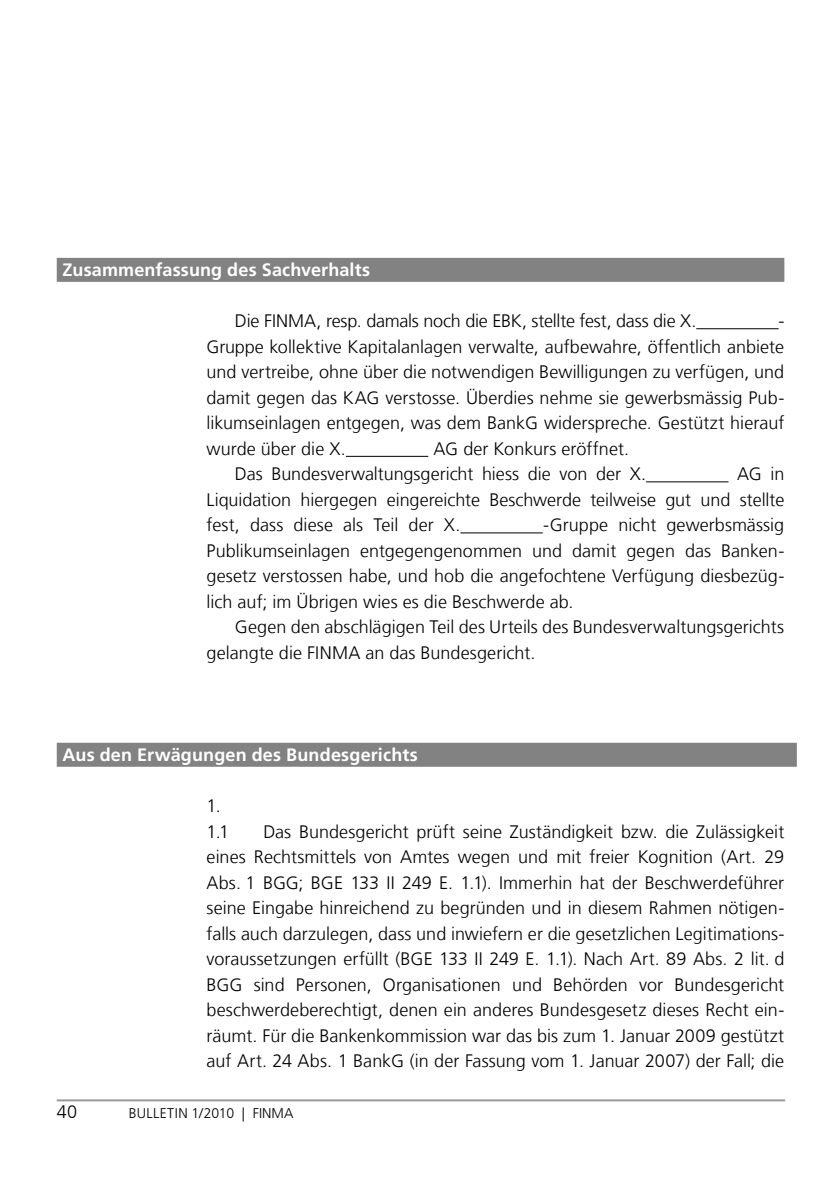
<style>
.page{position:relative;width:840px;height:1191px;background:#fff}
.page>*{position:absolute;margin:0;border:0;box-sizing:border-box;transform-origin:0 0}
.t1{font:300 18px/25.6px "Frutiger LT Com";color:#000;text-align:justify}
.t2{font:700 18px "Frutiger LT Com";letter-spacing:.01em;color:#fff}
.t3{font:300 14px "Frutiger LT Com";color:#000}
</style>
<div class="page">
<hr style="left:57px;top:1099px;width:727px;height:2px;background:#999">
<div style="left:57px;top:258px;width:726px;height:24px;background:#828282"></div>
<div style="left:57px;top:742px;width:739px;height:24px;background:#828282"></div>
<hr style="left:695px;top:328px;width:83px;height:1px;background:#000">
<hr style="left:346px;top:456px;width:82px;height:1px;background:#000">
<hr style="left:645px;top:481px;width:83px;height:1px;background:#000">
<hr style="left:460px;top:532px;width:82px;height:1px;background:#000">
<p class="t2" style="left:62px;top:259px;width:309px">Zusammenfassung des Sachverhalts</p>
<p class="t1" style="left:235px;top:308px;width:462px">Die FINMA, resp. damals noch die EBK, stellte fest, dass die X.</p>
<p class="t1" style="left:206px;top:308px;width:579px;text-indent:571px">- Gruppe kollektive Kapitalanlagen verwalte, aufbewahre, öffentlich anbiete und vertreibe, ohne über die notwendigen Bewilligungen zu verfügen, und damit gegen das KAG verstosse. Überdies nehme sie gewerbsmässig Pub&shy;likumseinlagen entgegen, was dem BankG widerspreche. Gestützt hierauf wurde über die X.</p>
<p class="t1" style="left:235px;top:436px;width:412px;text-indent:198px">AG der Konkurs eröffnet.<br>Das Bundesverwaltungsgericht hiess die von der X.</p>
<p class="t1" style="left:206px;top:461px;width:579px;text-indent:530px">AG in Liquidation hiergegen eingereichte Beschwerde teilweise gut und stellte fest, dass diese als Teil der X.</p>
<p class="t1" style="left:206px;top:512px;width:579px;text-indent:336px">-Gruppe nicht gewerbsmässig Publikumseinlagen entgegengenommen und damit gegen das Banken&shy;gesetz verstossen habe, und hob die angefochtene Verfügung diesbezüg&shy;lich auf; im Übrigen wies es die Beschwerde ab.</p>
<p class="t1" style="left:206px;top:614px;width:579px;text-indent:28px">Gegen den abschlägigen Teil des Urteils des Bundesverwaltungsgerichts gelangte die FINMA an das Bundesgericht.</p>
<p class="t2" style="left:62px;top:744px;width:356px">Aus den Erwägungen des Bundesgerichts</p>
<p class="t1" style="left:206px;top:793px;width:24px">1.<br>1.1</p>
<p class="t1" style="left:206px;top:818px;width:579px;text-indent:57px">Das Bundesgericht prüft seine Zuständigkeit bzw. die Zulässigkeit eines Rechtsmittels von Amtes wegen und mit freier Kognition (Art. 29<br>Abs. 1 BGG; BGE 133 II 249 E. 1.1). Immerhin hat der Beschwerdeführer seine Eingabe hinreichend zu begründen und in diesem Rahmen nötigen&shy;falls auch darzulegen, dass und inwiefern er die gesetzlichen Legitimations&shy;voraussetzungen erfüllt (BGE 133 II 249 E. 1.1). Nach Art. 89 Abs. 2 lit. d BGG sind Personen, Organisationen und Behörden vor Bundesgericht beschwerdeberechtigt, denen ein anderes Bundesgesetz dieses Recht ein&shy;räumt. Für die Bankenkommission war das bis zum 1. Januar 2009 gestützt auf Art. 24 Abs. 1 BankG (in der Fassung vom 1. Januar 2007) der Fall; die</p>
<p class="t1" style="left:57px;top:1099px;width:22px">40</p>
<p class="t3" style="left:129px;top:1105px;width:39px">bu lletin</p>
<p class="t3" style="left:191px;top:1105px;width:103px">1/2010 | FINMA</p>
</div>
